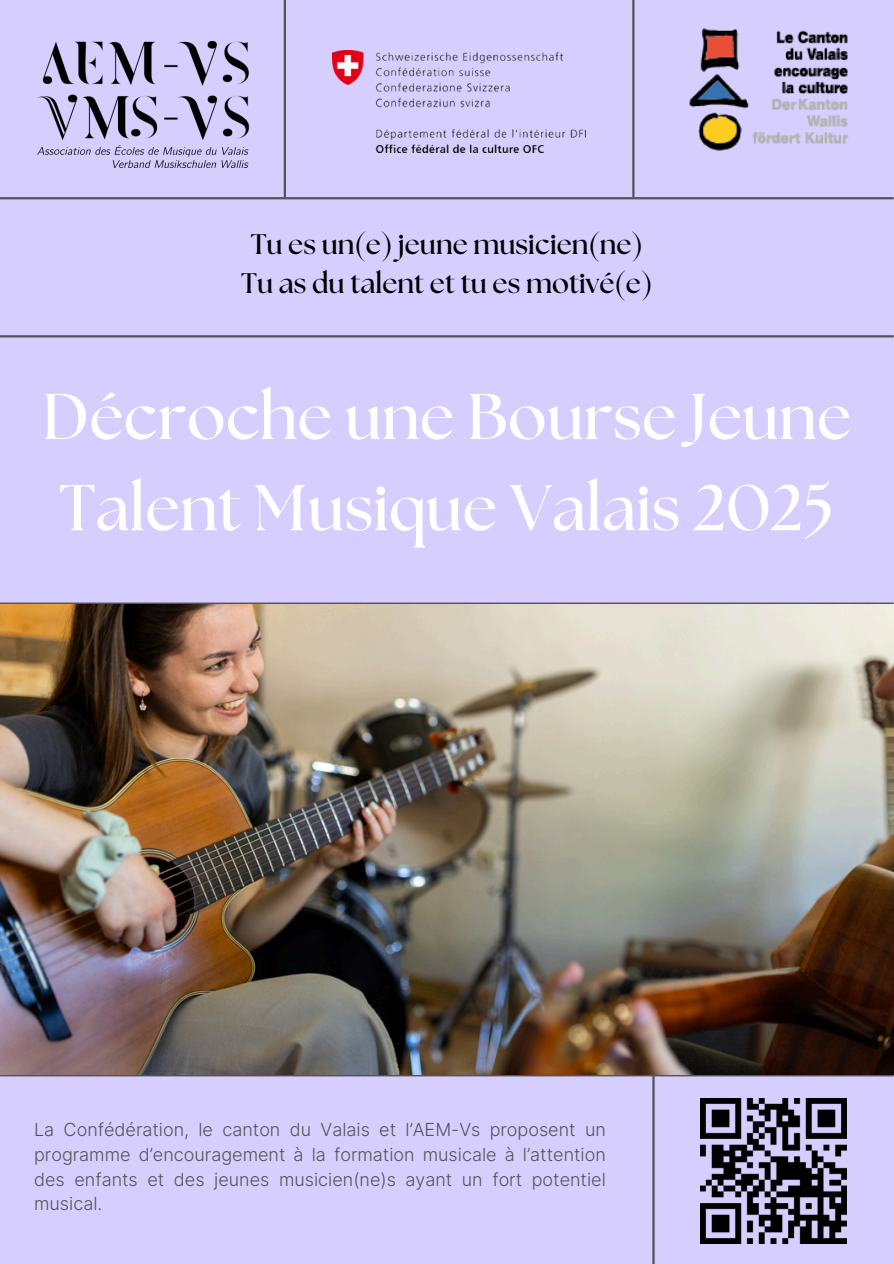
<style>
.page{position:relative;width:894px;height:1264px;background:#fff}
.page>*{position:absolute;margin:0;border:0;box-sizing:border-box;transform-origin:0 0}
.t1{font:700 64.5px/91.2px "The Seasons";color:#fff}
.t2{font:700 28.2px/39.3px "The Seasons";color:#000;text-align:center}
.t3{font:300 18px/24.8px "Inter";color:#545454;text-align:justify}
</style>
<div class="page">
<div style="left:0;top:0;width:893px;height:1263px;background:#d6ceff"></div>
<hr style="left:0;top:602px;width:893px;height:3px;background:#545454">
<hr style="left:0;top:1074px;width:893px;height:2px;background:#545454">
<hr style="left:0;top:197px;width:893px;height:2px;background:#545454">
<hr style="left:283px;top:0;width:3px;height:197px;background:#545454">
<hr style="left:632px;top:0;width:2px;height:197px;background:#545454">
<hr style="left:0;top:335px;width:893px;height:2px;background:#545454">
<hr style="left:652px;top:1075px;width:2px;height:188px;background:#545454">
<img style="left:37px;top:40px;width:213px;height:128px">
<img style="left:333px;top:50px;width:252px;height:102px">
<img style="left:689px;top:28px;width:159px;height:123px">
<img style="left:0;top:605px;width:893px;height:469px">
<img style="left:700px;top:1098px;width:145px;height:145px">
<h1 class="t2" style="left:241px;top:226px;width:412px">Tu es un(e) jeune musicien(ne)<br>Tu as du talent et tu es motivé(e)</h1>
<p class="t1" style="left:42px;top:374px;width:810px">Décroche une Bourse Jeune<br>Talent Musique Valais 2025</p>
<p class="t3" style="left:34px;top:1117px;width:573px">La Confédération, le canton du Valais et l’AEM-Vs proposent un programme d’encouragement à la formation musicale à l’attention des enfants et des jeunes musicien(ne)s ayant un fort potentiel musical.</p>
</div>
